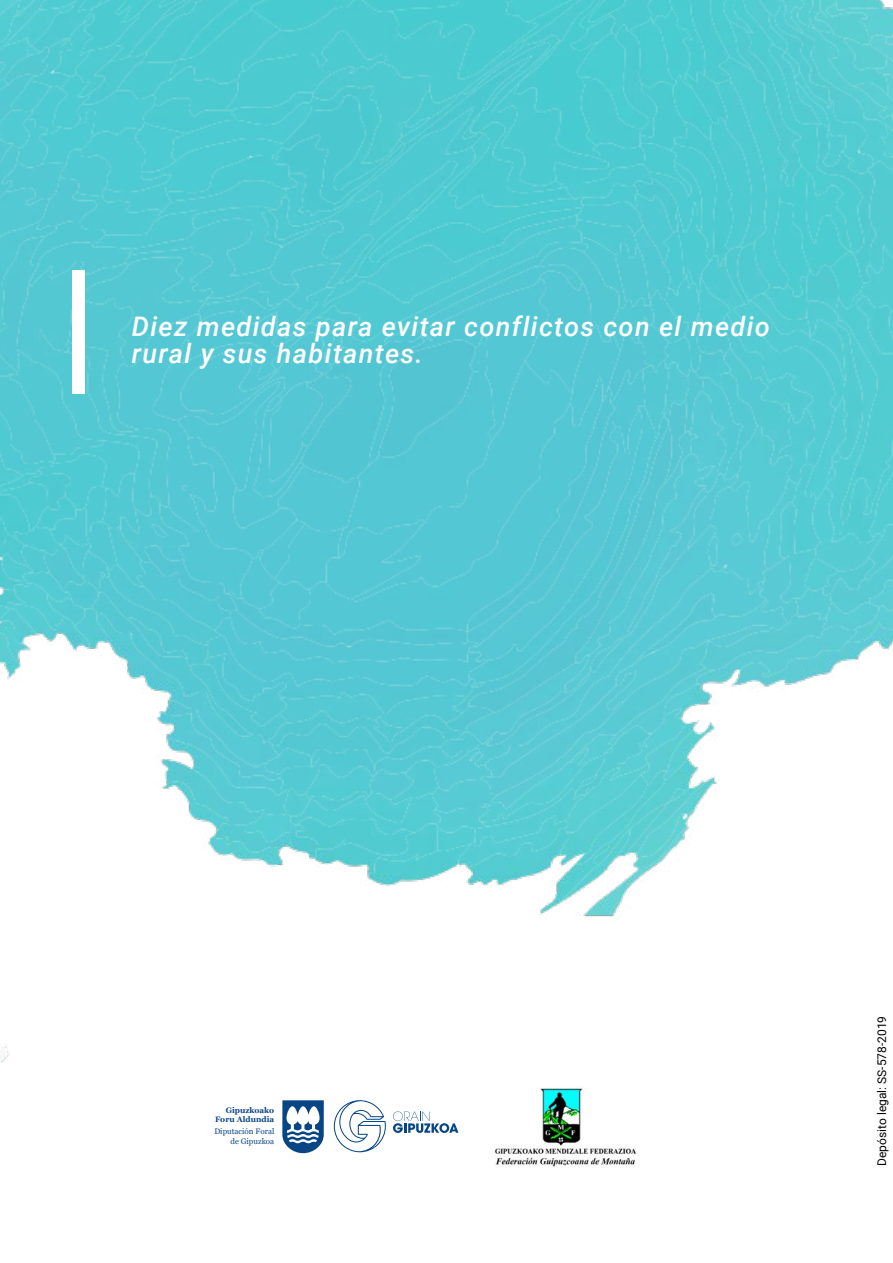
<style>
.page{position:relative;width:893px;height:1263px;background:#fff}
.page>*{position:absolute;margin:0;border:0;box-sizing:border-box;transform-origin:0 0}
.t1{font:italic 500 27px/27px "Roboto";letter-spacing:.05em;color:#fff}
.t2{font:12px "Roboto";color:#000}
.t3{font:7.95px/9.1px "Georgia";color:#084585;text-align:right}
.t4{font:700 7.95px/9.4px "Georgia";color:#084585;text-align:right}
</style>
<div class="page">
<img style="left:0;top:0;width:893px;height:1063px">
<div style="left:72px;top:271px;width:13px;height:123px;background:#fff"></div>
<img style="left:494px;top:1088px;width:143px;height:79px">
<svg style="left:334px;top:1100px;width:52px;height:52px"></svg>
<svg style="left:282px;top:1100px;width:42px;height:53px"></svg>
<svg style="left:393px;top:1111px;width:65px;height:22px"></svg>
<p class="t1" style="left:132px;top:312px;width:640px">Diez medidas para evitar conflictos con el medio rural y sus habitantes.</p>
<p class="t4" style="left:215px;top:1105px;width:61px">Gipuzkoako<br>Foru Aldundia</p>
<p class="t3" style="left:214px;top:1127px;width:61px">Diputación Foral de Gipuzkoa</p>
<p class="t2" style="left:873px;top:1166px;width:151px;rotate:-90deg">Depósito legal: SS-578-2019</p>
</div>
